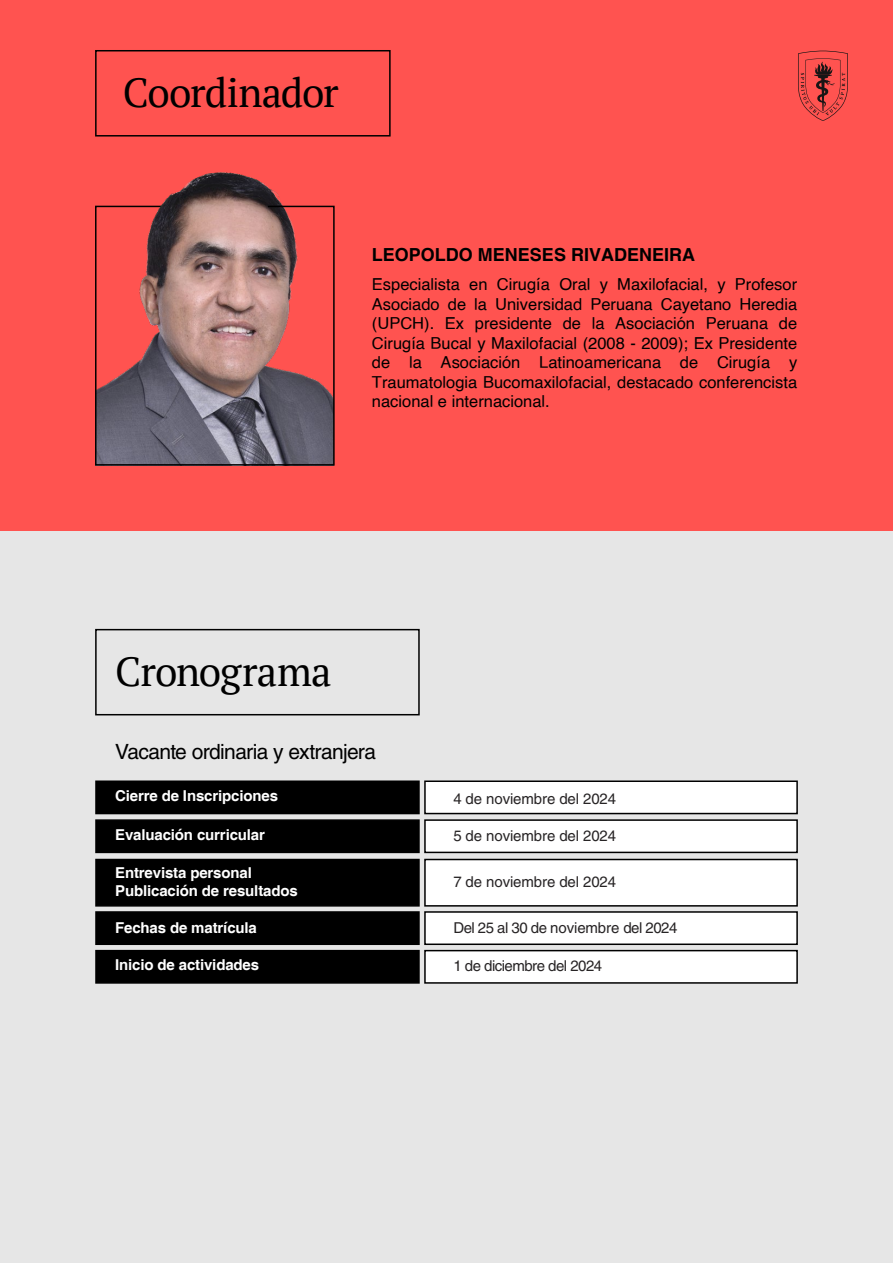
<style>
.page{position:relative;width:893px;height:1263px;background:#e6e6e6}
.page>*{position:absolute;margin:0;border:0;box-sizing:border-box;transform-origin:0 0}
.t1{font:40.5px "PT Serif";letter-spacing:-.02em;color:#000}
.t2{font:21px "Helvetica";letter-spacing:-.03em;color:#000}
.t3{font:700 18px "Helvetica";color:#000}
.t4{font:16.5px/19.5px "Helvetica";color:#000;text-align:justify}
.t5{font:700 15px/18px "Helvetica";letter-spacing:-.01em;color:#fff}
.t6{font:15px "Helvetica";letter-spacing:-.005em;color:#272425}
.t7{font:15px "Helvetica";letter-spacing:-.035em;color:#272425}
</style>
<div class="page">
<div style="left:0;top:0;width:893px;height:531px;background:#ff5350"></div>
<img style="left:96px;top:187px;width:238px;height:276px">
<div style="left:95px;top:206px;width:240px;height:260px;border:2px solid #000"></div>
<img style="left:136px;top:172px;width:132px;height:50px">
<svg style="left:798px;top:51px;width:50px;height:70px"></svg>
<div style="left:95px;top:50px;width:296px;height:87px;border:2px solid #000"></div>
<div style="left:95px;top:819px;width:325px;height:34px;background:#000;border:2px solid #000"></div>
<div style="left:424px;top:819px;width:374px;height:34px;background:#fff;border:2px solid #000"></div>
<div style="left:95px;top:859px;width:325px;height:47px;background:#000"></div>
<div style="left:424px;top:859px;width:374px;height:47px;background:#fff;border:2px solid #000"></div>
<div style="left:95px;top:780px;width:325px;height:34px;background:#000;border:2px solid #000"></div>
<div style="left:424px;top:780px;width:374px;height:34px;background:#fff;border:2px solid #000"></div>
<div style="left:95px;top:911px;width:325px;height:34px;background:#000;border:2px solid #000"></div>
<div style="left:424px;top:911px;width:374px;height:34px;background:#fff;border:2px solid #000"></div>
<div style="left:95px;top:950px;width:325px;height:34px;background:#000;border:2px solid #000"></div>
<div style="left:424px;top:950px;width:374px;height:34px;background:#fff;border:2px solid #000"></div>
<div style="left:95px;top:629px;width:325px;height:86px;border:2px solid #000"></div>
<h1 class="t1" style="left:123px;top:66px;width:217px">Coordinador</h1>
<p class="t3" style="left:372px;top:244px;width:325px">LEOPOLDO MENESES RIVADENEIRA</p>
<p class="t4" style="left:372px;top:275px;width:427px">Especialista en Cirugía Oral y Maxilofacial, y Profesor Asociado de la Universidad Peruana Cayetano Heredia (UPCH). Ex presidente de la Asociación Peruana de Cirugía Bucal y Maxilofacial (2008 - 2009); Ex Presidente de la Asociación Latinoamericana de Cirugía y Traumatologia Bucomaxilofacial, destacado conferencista nacional e internacional.</p>
<h1 class="t1" style="left:115px;top:645px;width:218px">Cronograma</h1>
<p class="t2" style="left:115px;top:740px;width:262px">Vacante ordinaria y extranjera</p>
<p class="t5" style="left:115px;top:787px;width:164px">Cierre de Inscripciones</p>
<p class="t6" style="left:453px;top:790px;width:164px">4 de noviembre del 2024</p>
<p class="t5" style="left:115px;top:826px;width:151px">Evaluación curricular</p>
<p class="t6" style="left:453px;top:827px;width:164px">5 de noviembre del 2024</p>
<p class="t5" style="left:115px;top:864px;width:184px">Entrevista personal<br>Publicación de resultados</p>
<p class="t6" style="left:453px;top:873px;width:164px">7 de noviembre del 2024</p>
<p class="t5" style="left:115px;top:919px;width:143px">Fechas de matrícula</p>
<p class="t7" style="left:453px;top:919px;width:226px">Del 25 al 30 de noviembre del 2024</p>
<p class="t5" style="left:115px;top:957px;width:146px">Inicio de actividades</p>
<p class="t7" style="left:453px;top:957px;width:150px">1 de diciembre del 2024</p>
</div>
